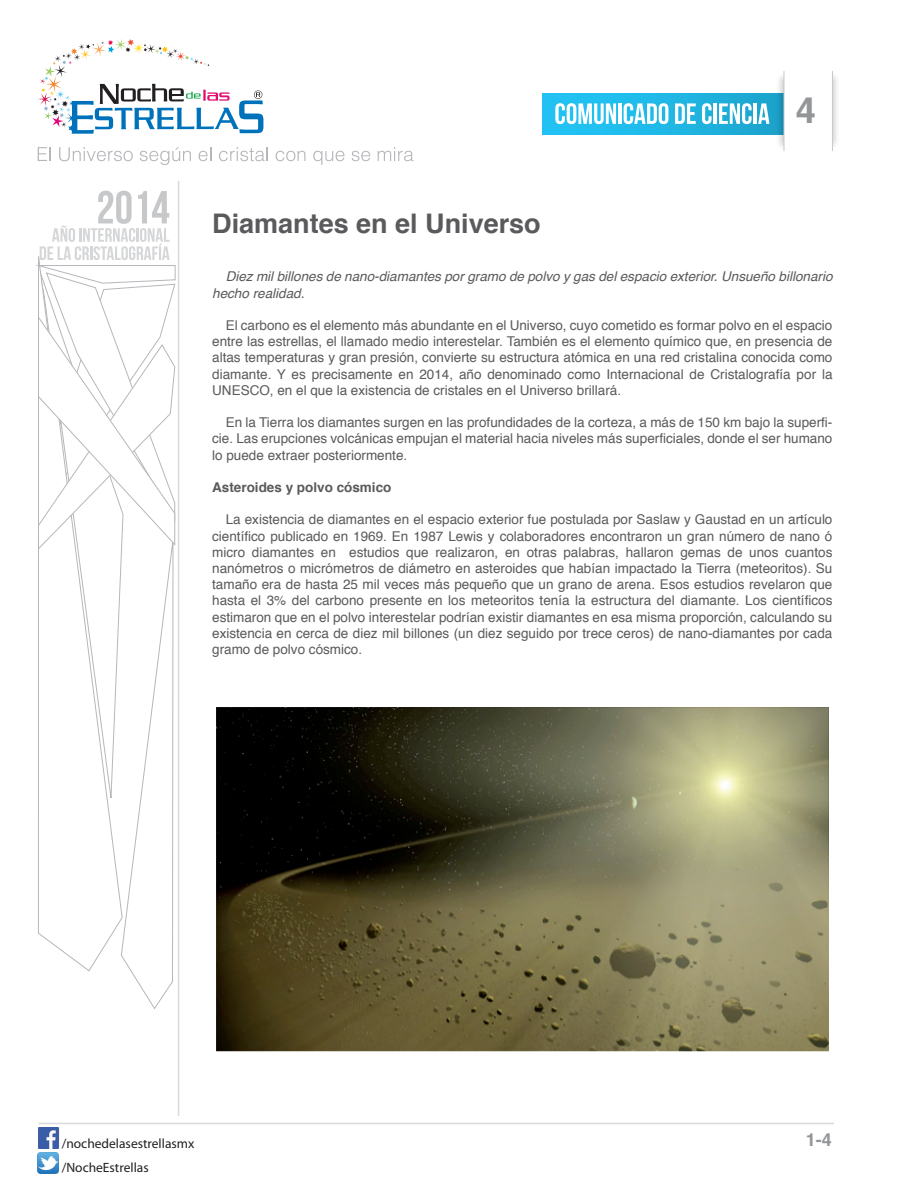
<style>
.page{position:relative;width:918px;height:1188px;background:#fff}
.page>*{position:absolute;margin:0;border:0;box-sizing:border-box;transform-origin:0 0}
.t1{font:700 36.3px "Helvetica";color:#939598}
.t2{font:700 27px "Helvetica";color:#5a5a5d}
.t3{font:700 18px "Helvetica";color:#939598}
.t4{font:13.5px/16.2px "Helvetica";color:#5a5a5d;text-align:justify}
.t5{font:italic 13.5px/16.2px "Helvetica";color:#5a5a5d}
.t6{font:13.5px "Myriad Pro";color:#231f20}
.t7{font:700 13.5px "Helvetica";color:#5a5a5d}
</style>
<div class="page">
<hr style="left:178px;top:181px;width:1px;height:935px;background:#d9dadc">
<div style="left:542px;top:94px;width:242px;height:41px;background:linear-gradient(to right,#22c7f9,#1da5cf)"></div>
<svg style="left:555px;top:103px;width:61px;height:21px"></svg>
<hr style="left:618px;top:103px;width:4px;height:21px;background:#fff">
<svg style="left:624px;top:103px;width:44px;height:21px"></svg>
<svg style="left:675px;top:103px;width:21px;height:21px"></svg>
<svg style="left:702px;top:103px;width:10px;height:21px"></svg>
<hr style="left:714px;top:103px;width:3px;height:21px;background:#fff">
<svg style="left:719px;top:103px;width:33px;height:21px"></svg>
<hr style="left:754px;top:103px;width:3px;height:21px;background:#fff">
<svg style="left:758px;top:103px;width:11px;height:21px"></svg>
<img style="left:773px;top:71px;width:11px;height:80px">
<hr style="left:784px;top:71px;width:1px;height:80px;background:#c7c8ca">
<hr style="left:832px;top:71px;width:1px;height:80px;background:#c7c8ca">
<svg style="left:38px;top:39px;width:225px;height:95px"></svg>
<svg style="left:35px;top:191px;width:141px;height:818px"></svg>
<svg style="left:38px;top:147px;width:13px;height:14px"></svg>
<svg style="left:59px;top:147px;width:74px;height:14px"></svg>
<svg style="left:140px;top:147px;width:51px;height:18px"></svg>
<svg style="left:199px;top:147px;width:12px;height:14px"></svg>
<svg style="left:219px;top:147px;width:49px;height:14px"></svg>
<svg style="left:276px;top:151px;width:29px;height:10px"></svg>
<svg style="left:313px;top:151px;width:32px;height:14px"></svg>
<svg style="left:352px;top:151px;width:18px;height:10px"></svg>
<svg style="left:378px;top:147px;width:35px;height:14px"></svg>
<hr style="left:39px;top:1123px;width:795px;height:1px;background:#d9dadc">
<img style="left:216px;top:707px;width:613px;height:345px">
<img style="left:38px;top:1152px;width:21px;height:21px">
<img style="left:38px;top:1128px;width:22px;height:20px">
<p class="t1" style="left:796px;top:81px;width:22px">4</p>
<p class="t2" style="left:212px;top:201px;width:330px">Diamantes en el Universo</p>
<p class="t5" style="left:212px;top:269px;width:622px;text-indent:14px">Diez mil billones de nano-diamantes por gramo de polvo y gas del espacio exterior. Unsueño billonario hecho realidad.</p>
<p class="t4" style="left:212px;top:318px;width:622px;text-indent:14px">El carbono es el elemento más abundante en el Universo, cuyo cometido es formar polvo en el espacio entre las estrellas, el llamado medio interestelar. También es el elemento químico que, en presencia de altas temperaturas y gran presión, convierte su estructura atómica en una red cristalina conocida como diamante. Y es precisamente en 2014, año denominado como Internacional de Cristalografía por la UNESCO, en el que la existencia de cristales en el Universo brillará.</p>
<p class="t4" style="left:212px;top:415px;width:622px;text-indent:14px">En la Tierra los diamantes surgen en las profundidades de la corteza, a más de 150 km bajo la superfi&shy;cie. Las erupciones volcánicas empujan el material hacia niveles más superficiales, donde el ser humano lo puede extraer posteriormente.</p>
<p class="t7" style="left:212px;top:476px;width:181px">Asteroides y polvo cósmico</p>
<p class="t4" style="left:212px;top:512px;width:622px;text-indent:14px">La existencia de diamantes en el espacio exterior fue postulada por Saslaw y Gaustad en un artículo científico publicado en 1969. En 1987 Lewis y colaboradores encontraron un gran número de nano ó micro diamantes en estudios que realizaron, en otras palabras, hallaron gemas de unos cuantos nanómetros o micrómetros de diámetro en asteroides que habían impactado la Tierra (meteoritos). Su tamaño era de hasta 25 mil veces más pequeño que un grano de arena. Esos estudios revelaron que hasta el 3% del carbono presente en los meteoritos tenía la estructura del diamante. Los científicos estimaron que en el polvo interestelar podrían existir diamantes en esa misma proporción, calculando su existencia en cerca de diez mil billones (un diez seguido por trece ceros) de nano-diamantes por cada gramo de polvo cósmico.</p>
<p class="t6" style="left:62px;top:1135px;width:134px">/nochedelasestrellasmx</p>
<p class="t3" style="left:806px;top:1125px;width:28px">1-4</p>
<p class="t6" style="left:62px;top:1159px;width:88px">/NocheEstrellas</p>
</div>
